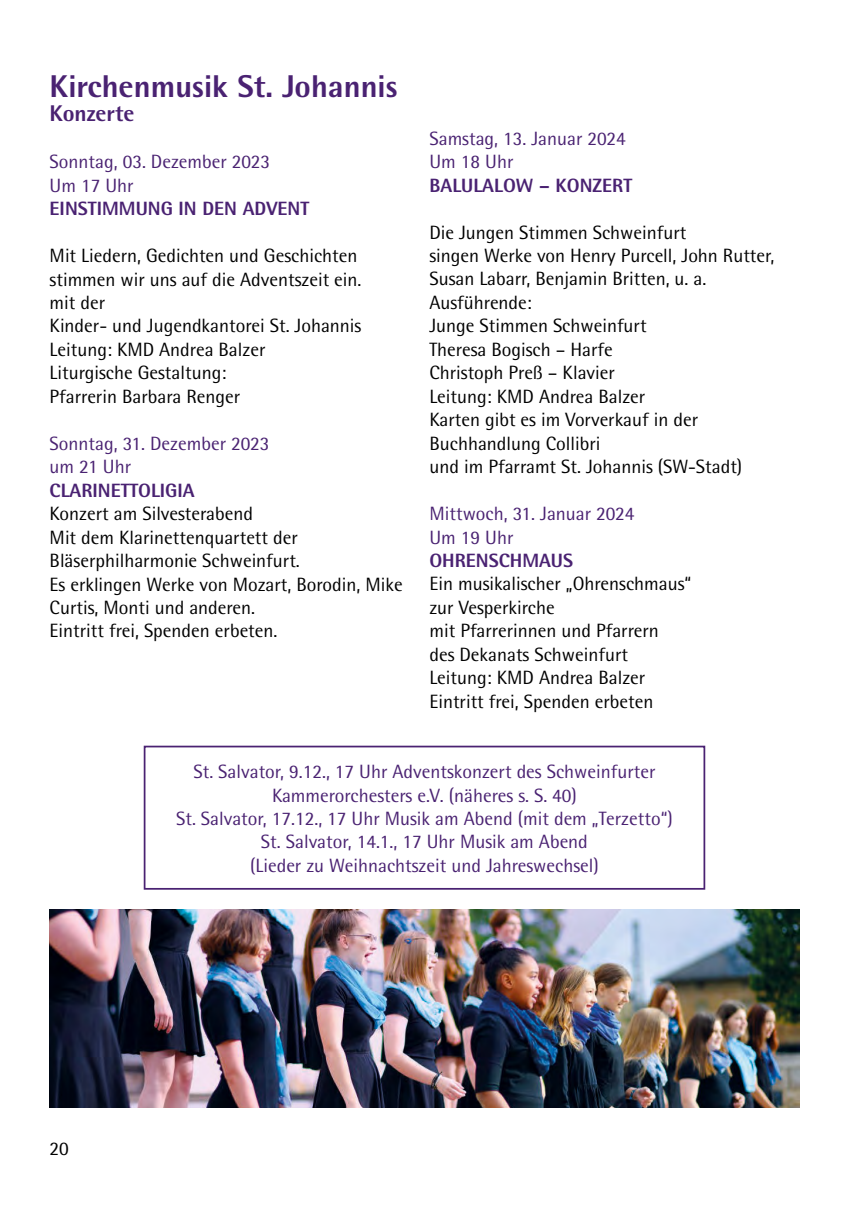
<style>
.page{position:relative;width:849px;height:1206px;background:#fff}
.page>*{position:absolute;margin:0;border:0;box-sizing:border-box;transform-origin:0 0}
.Überschrift{font:800 31.5px "Rotis Semi Sans Std";color:#4a2272}
.Textüberschrift_rotis_extra_bold_11pt_li{font:800 22.75px "Rotis Semi Sans Std";color:#4a2272}
.Fließtext{font:19.25px/23.4px "Rotis Semi Sans Std";color:#000}
.Fließtext-2{font:19.25px/23.4px "Rotis Semi Sans Std";color:#4a2272;text-align:center}
.Textüberschrift_rotis_extra_bold_11pt_li-2{font:800 19.25px "Rotis Semi Sans Std";color:#4a2272}
</style>
<div class="page">
<div style="left:144px;top:745px;width:561px;height:144px;border:2px solid #4a2272"></div>
<img style="left:50px;top:909px;width:749px;height:198px">
<p class="Überschrift" style="left:50px;top:66px;width:349px">Kirchenmusik St. Johannis</p>
<p class="Textüberschrift_rotis_extra_bold_11pt_li" style="left:50px;top:99px;width:86px">Konzerte</p>
<p class="Fließtext-2" style="left:50px;top:150px;width:222px">Sonntag, 03. Dezember 2023</p>
<p class="Fließtext-2" style="left:50px;top:173px;width:85px">Um 17 Uhr</p>
<p class="Textüberschrift_rotis_extra_bold_11pt_li-2" style="left:50px;top:196px;width:261px">EINSTIMMUNG IN DEN ADVENT</p>
<p class="Fließtext" style="left:50px;top:244px;width:309px">Mit Liedern, Gedichten und Geschichten</p>
<p class="Fließtext" style="left:50px;top:267px;width:313px">stimmen wir uns auf die Adventszeit ein.</p>
<p class="Fließtext" style="left:50px;top:290px;width:57px">mit der</p>
<p class="Fließtext" style="left:50px;top:314px;width:313px">Kinder- und Jugendkantorei St. Johannis</p>
<p class="Fließtext" style="left:50px;top:337px;width:217px">Leitung: KMD Andrea Balzer</p>
<p class="Fließtext" style="left:50px;top:361px;width:192px">Liturgische Gestaltung:<br>Pfarrerin Barbara Renger</p>
<p class="Fließtext-2" style="left:50px;top:431px;width:221px">Sonntag, 31. Dezember 2023</p>
<p class="Fließtext-2" style="left:50px;top:455px;width:83px">um 21 Uhr</p>
<p class="Textüberschrift_rotis_extra_bold_11pt_li-2" style="left:50px;top:478px;width:146px">CLARINETTOLIGIA</p>
<p class="Fließtext" style="left:50px;top:502px;width:205px">Konzert am Silvesterabend</p>
<p class="Fließtext" style="left:50px;top:525px;width:250px">Mit dem Klarinettenquartett der</p>
<p class="Fließtext" style="left:50px;top:548px;width:252px">Bläserphilharmonie Schweinfurt.</p>
<p class="Fließtext" style="left:50px;top:572px;width:354px">Es erklingen Werke von Mozart, Borodin, Mike<br>Curtis, Monti und anderen.</p>
<p class="Fließtext" style="left:50px;top:619px;width:229px">Eintritt frei, Spenden erbeten.</p>
<p class="Fließtext-2" style="left:429px;top:126px;width:198px">Samstag, 13. Januar 2024</p>
<p class="Fließtext-2" style="left:429px;top:150px;width:85px">Um 18 Uhr</p>
<p class="Textüberschrift_rotis_extra_bold_11pt_li-2" style="left:429px;top:173px;width:204px">BALULALOW – KONZERT</p>
<p class="Fließtext" style="left:429px;top:220px;width:258px">Die Jungen Stimmen Schweinfurt</p>
<p class="Fließtext" style="left:429px;top:244px;width:346px">singen Werke von Henry Purcell, John Rutter,</p>
<p class="Fließtext" style="left:429px;top:267px;width:278px">Susan Labarr, Benjamin Britten, u. a.</p>
<p class="Fließtext" style="left:429px;top:290px;width:104px">Ausführende:</p>
<p class="Fließtext" style="left:429px;top:314px;width:219px">Junge Stimmen Schweinfurt</p>
<p class="Fließtext" style="left:429px;top:337px;width:185px">Theresa Bogisch – Harfe</p>
<p class="Fließtext" style="left:429px;top:361px;width:187px">Christoph Preß – Klavier</p>
<p class="Fließtext" style="left:429px;top:384px;width:217px">Leitung: KMD Andrea Balzer</p>
<p class="Fließtext" style="left:429px;top:408px;width:270px">Karten gibt es im Vorverkauf in der</p>
<p class="Fließtext" style="left:429px;top:431px;width:172px">Buchhandlung Collibri</p>
<p class="Fließtext" style="left:429px;top:455px;width:314px">und im Pfarramt St. Johannis (SW-Stadt)</p>
<p class="Fließtext-2" style="left:429px;top:501px;width:206px">Mittwoch, 31. Januar 2024</p>
<p class="Fließtext-2" style="left:429px;top:525px;width:85px">Um 19 Uhr</p>
<p class="Textüberschrift_rotis_extra_bold_11pt_li-2" style="left:429px;top:548px;width:145px">OHRENSCHMAUS</p>
<p class="Fließtext" style="left:429px;top:572px;width:263px">Ein musikalischer „Ohrenschmaus“ zur Vesperkirche</p>
<p class="Fließtext" style="left:429px;top:619px;width:231px">mit Pfarrerinnen und Pfarrern</p>
<p class="Fließtext" style="left:429px;top:642px;width:200px">des Dekanats Schweinfurt</p>
<p class="Fließtext" style="left:429px;top:666px;width:217px">Leitung: KMD Andrea Balzer</p>
<p class="Fließtext" style="left:429px;top:689px;width:225px">Eintritt frei, Spenden erbeten</p>
<p class="Fließtext" style="left:50px;top:1136px;width:21px">20</p>
<p class="Fließtext-2" style="left:193px;top:759px;width:463px">St. Salvator, 9.12., 17 Uhr Adventskonzert des Schweinfurter<br>Kammerorchesters e.V. (näheres s. S. 40)</p>
<p class="Fließtext-2" style="left:176px;top:806px;width:498px">St. Salvator, 17.12., 17 Uhr Musik am Abend (mit dem „Terzetto“)</p>
<p class="Fließtext-2" style="left:250px;top:830px;width:350px">St. Salvator, 14.1., 17 Uhr Musik am Abend (Lieder zu Weihnachtszeit und Jahreswechsel)</p>
</div>
